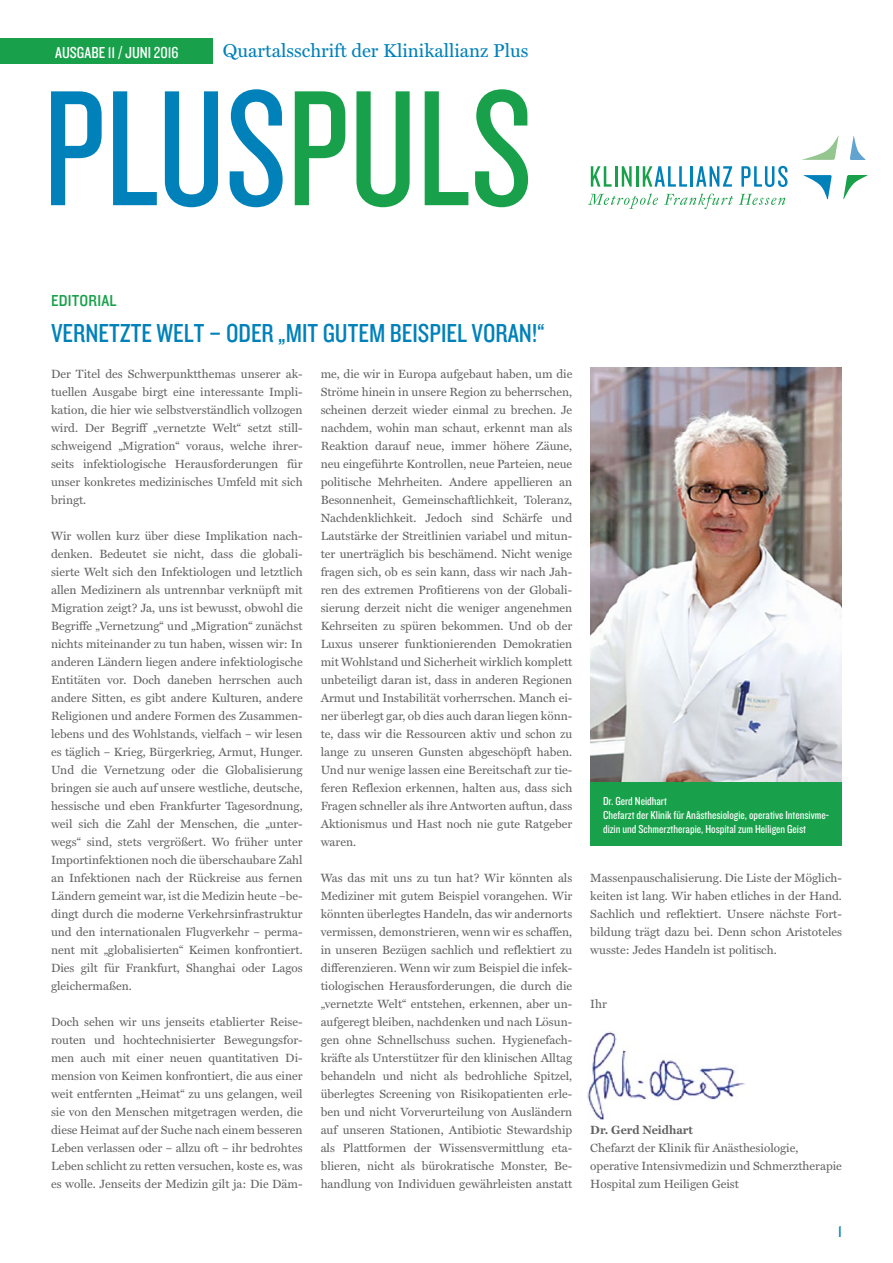
<style>
.page{position:relative;width:893px;height:1263px;background:#fff}
.page>*{position:absolute;margin:0;border:0;box-sizing:border-box;transform-origin:0 0}
.t1{font:27px "Knockout 29 Junior Ltweight";color:#0081ba}
.t2{font:18.75px "Miller Text";color:#0081ba}
.t3{font:16.5px "Knockout 29 Junior Ltweight";color:#fff}
.t4{font:16.5px "Knockout 30 Junior Welterwt";letter-spacing:.015em;color:#18a14a}
.t5{font:16.5px "Knockout 29 Junior Ltweight";color:#0081ba}
.t6{font:12px/18px "Miller Text";color:#646363;text-align:justify}
.t7{font:12px/14.4px "Knockout 29 Junior Ltweight";color:#fff}
.t8{font:700 12px "Miller Text";color:#646363}
</style>
<div class="page">
<img style="left:590px;top:368px;width:252px;height:414px">
<div style="left:0;top:38px;width:213px;height:26px;background:#18a14a"></div>
<svg style="left:843px;top:175px;width:24px;height:25px"></svg>
<svg style="left:850px;top:136px;width:16px;height:24px"></svg>
<svg style="left:802px;top:136px;width:37px;height:24px"></svg>
<svg style="left:803px;top:175px;width:29px;height:25px"></svg>
<svg style="left:591px;top:166px;width:21px;height:21px"></svg>
<hr style="left:615px;top:166px;width:2px;height:21px;background:#18a14a">
<svg style="left:622px;top:166px;width:10px;height:21px"></svg>
<hr style="left:636px;top:166px;width:2px;height:21px;background:#18a14a">
<svg style="left:643px;top:166px;width:44px;height:21px"></svg>
<hr style="left:690px;top:166px;width:3px;height:21px;background:#0081ba">
<svg style="left:696px;top:166px;width:36px;height:21px"></svg>
<svg style="left:741px;top:166px;width:47px;height:21px"></svg>
<svg style="left:588px;top:194px;width:70px;height:15px"></svg>
<svg style="left:664px;top:194px;width:69px;height:15px"></svg>
<svg style="left:739px;top:194px;width:46px;height:11px"></svg>
<div style="left:590px;top:782px;width:252px;height:64px;background:#18a14a"></div>
<svg style="left:51px;top:89px;width:232px;height:118px"></svg>
<svg style="left:295px;top:89px;width:233px;height:118px"></svg>
<img style="left:587px;top:1031px;width:159px;height:88px">
<h3 class="t3" style="left:55px;top:42px;width:125px">AUSGABE 11 / JUNI 2016</h3>
<h2 class="t2" style="left:223px;top:39px;width:307px">Quartalsschrift der Klinikallianz Plus</h2>
<h3 class="t4" style="left:51px;top:289px;width:67px">EDITORIAL</h3>
<h1 class="t1" style="left:51px;top:316px;width:495px">VERNETZTE WELT – ODER „MIT GUTEM BEISPIEL VORAN!“</h1>
<p class="t6" style="left:51px;top:365px;width:253px">Der Titel des Schwerpunktthemas unserer ak&shy;tuellen Ausgabe birgt eine interessante Impli&shy;kation, die hier wie selbstverständlich vollzogen wird. Der Begriff „vernetzte Welt“ setzt still&shy;schweigend „Migration“ voraus, welche ihrer&shy;seits infektiologische Herausforderungen für unser konkretes medizinisches Umfeld mit sich bringt.</p>
<p class="t6" style="left:51px;top:527px;width:253px">Wir wollen kurz über diese Implikation nach&shy;denken. Bedeutet sie nicht, dass die globali&shy;sierte Welt sich den Infektiologen und letztlich allen Medizinern als untrennbar verknüpft mit Migration zeigt? Ja, uns ist bewusst, obwohl die Begriffe „Vernetzung“ und „Migration“ zunächst nichts miteinander zu tun haben, wissen wir: In anderen Ländern liegen andere infektiologische Entitäten vor. Doch daneben herrschen auch andere Sitten, es gibt andere Kulturen, andere Religionen und andere Formen des Zusammen&shy;lebens und des Wohlstands, vielfach – wir lesen es täglich – Krieg, Bürgerkrieg, Armut, Hunger.<br>Und die Vernetzung oder die Globalisierung bringen sie auch auf unsere westliche, deutsche, hessische und eben Frankfurter Tagesordnung, weil sich die Zahl der Menschen, die „unter&shy;wegs“ sind, stets vergrößert. Wo früher unter Importinfektionen noch die überschaubare Zahl an Infektionen nach der Rückreise aus fernen Ländern gemeint war, ist die Medizin heute –be&shy;dingt durch die moderne Verkehrsinfrastruktur und den internationalen Flugverkehr – perma&shy;nent mit „globalisierten“ Keimen konfrontiert.<br>Dies gilt für Frankfurt, Shanghai oder Lagos gleichermaßen.</p>
<p class="t6" style="left:51px;top:1013px;width:253px">Doch sehen wir uns jenseits etablierter Reise&shy;routen und hochtechnisierter Bewegungsfor&shy;men auch mit einer neuen quantitativen Di&shy;mension von Keimen konfrontiert, die aus einer weit entfernten „Heimat“ zu uns gelangen, weil sie von den Menschen mitgetragen werden, die diese Heimat auf der Suche nach einem besseren Leben verlassen oder – allzu oft – ihr bedrohtes Leben schlicht zu retten versuchen, koste es, was es wolle. Jenseits der Medizin gilt ja: Die Däm-</p>
<p class="t6" style="left:321px;top:365px;width:253px">me, die wir in Europa aufgebaut haben, um die Ströme hinein in unsere Region zu beherrschen, scheinen derzeit wieder einmal zu brechen. Je nachdem, wohin man schaut, erkennt man als Reaktion darauf neue, immer höhere Zäune, neu eingeführte Kontrollen, neue Parteien, neue politische Mehrheiten. Andere appellieren an Besonnenheit, Gemeinschaftlichkeit, Toleranz, Nachdenklichkeit. Jedoch sind Schärfe und Lautstärke der Streitlinien variabel und mitun&shy;ter unerträglich bis beschämend. Nicht wenige fragen sich, ob es sein kann, dass wir nach Jah&shy;ren des extremen Profitierens von der Globali&shy;sierung derzeit nicht die weniger angenehmen Kehrseiten zu spüren bekommen. Und ob der Luxus unserer funktionierenden Demokratien mit Wohlstand und Sicherheit wirklich komplett unbeteiligt daran ist, dass in anderen Regionen Armut und Instabilität vorherrschen. Manch ei&shy;ner überlegt gar, ob dies auch daran liegen könn&shy;te, dass wir die Ressourcen aktiv und schon zu lange zu unseren Gunsten abgeschöpft haben.<br>Und nur wenige lassen eine Bereitschaft zur tie&shy;feren Reflexion erkennen, halten aus, dass sich Fragen schneller als ihre Antworten auftun, dass Aktionismus und Hast noch nie gute Ratgeber waren.</p>
<p class="t6" style="left:321px;top:869px;width:253px">Was das mit uns zu tun hat? Wir könnten als Mediziner mit gutem Beispiel vorangehen. Wir könnten überlegtes Handeln, das wir andernorts vermissen, demonstrieren, wenn wir es schaffen, in unseren Bezügen sachlich und reflektiert zu differenzieren. Wenn wir zum Beispiel die infek&shy;tiologischen Herausforderungen, die durch die „vernetzte Welt“ entstehen, erkennen, aber un&shy;aufgeregt bleiben, nachdenken und nach Lösun&shy;gen ohne Schnellschuss suchen. Hygienefach&shy;kräfte als Unterstützer für den klinischen Alltag behandeln und nicht als bedrohliche Spitzel, überlegtes Screening von Risikopatienten erle&shy;ben und nicht Vorverurteilung von Ausländern auf unseren Stationen, Antibiotic Stewardship als Plattformen der Wissensvermittlung eta&shy;blieren, nicht als bürokratische Monster, Be&shy;handlung von Individuen gewährleisten anstatt</p>
<p class="t6" style="left:590px;top:869px;width:253px">Massenpauschalisierung. Die Liste der Möglich&shy;keiten ist lang. Wir haben etliches in der Hand.<br>Sachlich und reflektiert. Unsere nächste Fort&shy;bildung trägt dazu bei. Denn schon Aristoteles wusste: Jedes Handeln ist politisch.</p>
<p class="t7" style="left:603px;top:793px;width:227px">Dr. Gerd Neidhart<br>Chefarzt der Klinik für Anästhesiologie, operative Intensivme&shy;dizin und Schmerztherapie, Hospital zum Heiligen Geist</p>
<p class="t6" style="left:590px;top:995px;width:18px">Ihr</p>
<p class="t8" style="left:590px;top:1123px;width:104px">Dr. Gerd Neidhart</p>
<p class="t6" style="left:590px;top:1139px;width:253px;text-align:left">Chefarzt der Klinik für Anästhesiologie, operative Intensivmedizin und Schmerztherapie<br>Hospital zum Heiligen Geist</p>
<h3 class="t5" style="left:838px;top:1221px;width:5px">1</h3>
</div>
